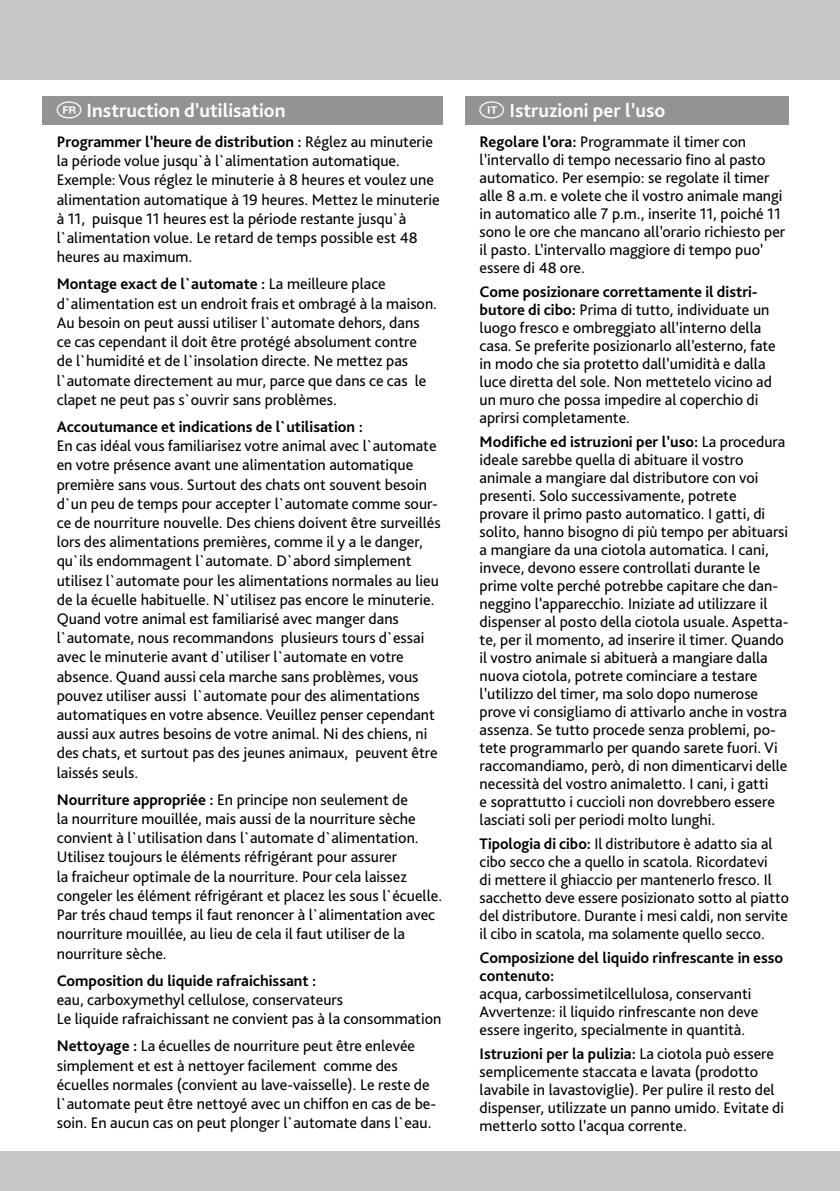
<style>
.page{position:relative;width:840px;height:1191px;background:#fff}
.page>*{position:absolute;margin:0;border:0;box-sizing:border-box;transform-origin:0 0}
.t1{font:700 20px "Bliss Pro";color:#fff}
.t2{font:16px/18px "Bliss Pro";color:#000}
.t3{font:700 16px/18px "Bliss Pro";color:#000}
.s1{font-family:"Natrix";font-weight:400}
.s2{font-weight:700}
</style>
<div class="page">
<div style="left:0;top:1151px;width:839px;height:40px;background:#c6c7c8"></div>
<div style="left:0;top:0;width:839px;height:79px;background:#c6c7c8"></div>
<div style="left:465px;top:96px;width:323px;height:28px;background:#929395"></div>
<div style="left:43px;top:96px;width:399px;height:28px;background:#929395"></div>
<p class="t1" style="left:57px;top:98px;width:230px"><span class="s1">F</span> Instruction d’utilisation</p>
<p class="t1" style="left:479px;top:98px;width:187px"><span class="s1">I</span> Istruzioni per l’uso</p>
<p class="t2" style="left:57px;top:132px;width:384px;line-height:19.2px"><span class="s2">Programmer l’heure de distribution :</span> Réglez au minuterie la période volue jusqu`à l`alimentation automatique.<br>Exemple: Vous réglez le minuterie à 8 heures et voulez une alimentation automatique à 19 heures. Mettez le minuterie à 11, puisque 11 heures est la période restante jusqu`à l`alimentation volue. Le retard de temps possible est 48 heures au maximum.</p>
<p class="t2" style="left:57px;top:274px;width:381px;line-height:19.2px"><span class="s2">Montage exact de l`automate :</span> La meilleure place d`alimentation est un endroit frais et ombragé à la maison.<br>Au besoin on peut aussi utiliser l`automate dehors, dans ce cas cependant il doit être protégé absolument contre<br>de l`humidité et de l`insolation directe. Ne mettez pas l`automate directement au mur, parce que dans ce cas le clapet ne peut pas s`ouvrir sans problèmes.</p>
<p class="t3" style="left:57px;top:417px;width:307px">Accoutumance et indications de l`utilisation :</p>
<p class="t2" style="left:57px;top:436px;width:385px;line-height:19.2px">En cas idéal vous familiarisez votre animal avec l`automate en votre présence avant une alimentation automatique première sans vous. Surtout des chats ont souvent besoin d`un peu de temps pour accepter l`automate comme sour&shy;ce de nourriture nouvelle. Des chiens doivent être surveillés lors des alimentations premières, comme il y a le danger, qu`ils endommagent l`automate. D`abord simplement utilisez l`automate pour les alimentations normales au lieu de la écuelle habituelle. N`utilisez pas encore le minuterie.<br>Quand votre animal est familiarisé avec manger dans l`automate, nous recommandons plusieurs tours d`essai avec le minuterie avant d`utiliser l`automate en votre absence. Quand aussi cela marche sans problèmes, vous pouvez utiliser aussi l`automate pour des alimentations automatiques en votre absence. Veuillez penser cependant aussi aux autres besoins de votre animal. Ni des chiens, ni des chats, et surtout pas des jeunes animaux, peuvent être laissés seuls.</p>
<p class="t2" style="left:57px;top:789px;width:386px;line-height:19.2px"><span class="s2">Nourriture appropriée :</span> En principe non seulement de<br>la nourriture mouillée, mais aussi de la nourriture sèche convient à l`utilisation dans l`automate d`alimentation.<br>Utilisez toujours le éléments réfrigérant pour assurer<br>la fraicheur optimale de la nourriture. Pour cela laissez congeler les élément réfrigérant et placez les sous l`écuelle.<br>Par trés chaud temps il faut renoncer à l`alimentation avec nourriture mouillée, au lieu de cela il faut utiliser de la nourriture sèche.</p>
<p class="t3" style="left:57px;top:971px;width:261px">Composition du liquide rafraichissant :</p>
<p class="t2" style="left:57px;top:989px;width:386px;line-height:19.2px">eau, carboxymethyl cellulose, conservateurs<br>Le liquide rafraichissant ne convient pas à la consommation</p>
<p class="t2" style="left:57px;top:1036px;width:381px;line-height:19.2px"><span class="s2">Nettoyage :</span> La écuelles de nourriture peut être enlevée simplement et est à nettoyer facilement comme des écuelles normales (convient au lave-vaisselle). Le reste de l`automate peut être nettoyé avec un chiffon en cas de be&shy;soin. En aucun cas on peut plonger l`automate dans l`eau.</p>
<p class="t2" style="left:479px;top:132px;width:307px"><span class="s2">Regolare l’ora:</span> Programmate il timer con l’intervallo di tempo necessario fino al pasto automatico. Per esempio: se regolate il timer alle 8 a.m. e volete che il vostro animale mangi in automatico alle 7 p.m., inserite 11, poiché 11 sono le ore che mancano all’orario richiesto per il pasto. L’intervallo maggiore di tempo puo’ essere di 48 ore.</p>
<p class="t2" style="left:479px;top:282px;width:297px"><span class="s2">Come posizionare correttamente il distri&shy;butore di cibo:</span> Prima di tutto, individuate un luogo fresco e ombreggiato all’interno della casa. Se preferite posizionarlo all’esterno, fate in modo che sia protetto dall’umidità e dalla luce diretta del sole. Non mettetelo vicino ad un muro che possa impedire al coperchio di aprirsi completamente.</p>
<p class="t2" style="left:479px;top:432px;width:310px"><span class="s2">Modifiche ed istruzioni per l’uso:</span> La procedura ideale sarebbe quella di abituare il vostro animale a mangiare dal distributore con voi presenti. Solo successivamente, potrete provare il primo pasto automatico. I gatti, di solito, hanno bisogno di più tempo per abituarsi a mangiare da una ciotola automatica. I cani, invece, devono essere controllati durante le prime volte perché potrebbe capitare che dan&shy;neggino l’apparecchio. Iniziate ad utilizzare il dispenser al posto della ciotola usuale. Aspetta&shy;te, per il momento, ad inserire il timer. Quando il vostro animale si abituerà a mangiare dalla nuova ciotola, potrete cominciare a testare l’utilizzo del timer, ma solo dopo numerose prove vi consigliamo di attivarlo anche in vostra assenza. Se tutto procede senza problemi, po&shy;tete programmarlo per quando sarete fuori. Vi raccomandiamo, però, di non dimenticarvi delle necessità del vostro animaletto. I cani, i gatti<br>e soprattutto i cuccioli non dovrebbero essere lasciati soli per periodi molto lunghi.</p>
<p class="t2" style="left:479px;top:834px;width:310px"><span class="s2">Tipologia di cibo:</span> Il distributore è adatto sia al cibo secco che a quello in scatola. Ricordatevi<br>di mettere il ghiaccio per mantenerlo fresco. Il sacchetto deve essere posizionato sotto al piatto del distributore. Durante i mesi caldi, non servite il cibo in scatola, ma solamente quello secco.</p>
<p class="t3" style="left:479px;top:948px;width:305px">Composizione del liquido rinfrescante in esso contenuto:</p>
<p class="t2" style="left:479px;top:984px;width:280px">acqua, carbossimetilcellulosa, conservanti<br>Avvertenze: il liquido rinfrescante non deve essere ingerito, specialmente in quantità.</p>
<p class="t2" style="left:479px;top:1044px;width:306px"><span class="s2">Istruzioni per la pulizia:</span> La ciotola può essere semplicemente staccata e lavata (prodotto lavabile in lavastoviglie). Per pulire il resto del dispenser, utilizzate un panno umido. Evitate di metterlo sotto l’acqua corrente.</p>
</div>
